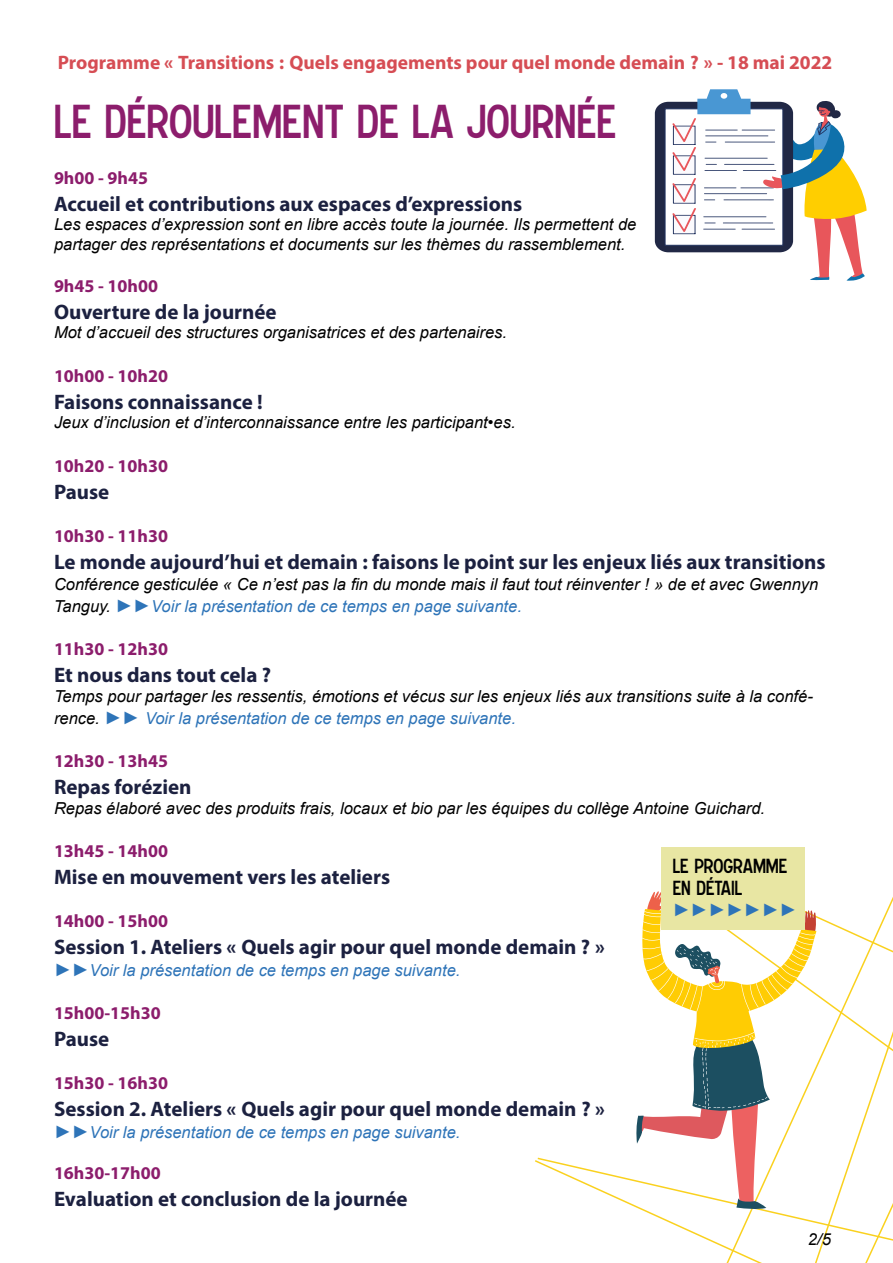
<style>
.page{position:relative;width:893px;height:1263px;background:#fff}
.page>*{position:absolute;margin:0;border:0;box-sizing:border-box;transform-origin:0 0}
.t1{font:42px "Caracteres L2";color:#8c1d6c}
.t2{font:700 21px "Myriad Pro";color:#1c2140}
.t3{font:700 19.5px "Myriad Pro";color:#d64d54}
.t4{font:700 18px "Myriad Pro";color:#8c1d6c}
.t5{font:18px/21.6px "Caracteres L2";color:#000}
.t6{font:18px "Arial";color:#2e74b8}
.t7{font:italic 16.5px/21.6px "Arial";color:#000}
.t8{font:italic 16.5px "Arial";color:#2e74b8}
.s1{font-style:normal;font-size:18px;color:#2e74b8}
.s2{color:#2e74b8}
.s3{font-style:normal;font-size:18px}
</style>
<div class="page">
<svg style="left:655px;top:89px;width:212px;height:192px"></svg>
<svg style="left:535px;top:891px;width:358px;height:372px"></svg>
<div style="left:661px;top:847px;width:144px;height:83px;background:#e8e6a3"></div>
<p class="t3" style="left:58px;top:49px;width:776px">Programme « Transitions : Quels engagements pour quel monde demain ? » - 18 mai 2022</p>
<h1 class="t1" style="left:54px;top:97px;width:564px">LE DÉROULEMENT DE LA JOURNÉE</h1>
<p class="t4" style="left:54px;top:166px;width:96px">9h00 - 9h45</p>
<p class="t2" style="left:54px;top:190px;width:470px">Accueil et contributions aux espaces d’expressions</p>
<p class="t7" style="left:54px;top:215px;width:584px;line-height:19.8px">Les espaces d’expression sont en libre accès toute la journée. Ils permettent de partager des représentations et documents sur les thèmes du rassemblement.</p>
<p class="t4" style="left:54px;top:274px;width:106px">9h45 - 10h00</p>
<p class="t2" style="left:54px;top:298px;width:224px">Ouverture de la journée</p>
<p class="t7" style="left:54px;top:322px;width:455px">Mot d’accueil des structures organisatrices et des partenaires.</p>
<p class="t4" style="left:54px;top:364px;width:116px">10h00 - 10h20</p>
<p class="t2" style="left:54px;top:388px;width:210px">Faisons connaissance !</p>
<p class="t7" style="left:54px;top:412px;width:463px">Jeux d’inclusion et d’interconnaissance entre les participant•es.</p>
<p class="t4" style="left:54px;top:454px;width:116px">10h20 - 10h30</p>
<p class="t2" style="left:54px;top:478px;width:57px">Pause</p>
<p class="t4" style="left:54px;top:524px;width:116px">10h30 - 11h30</p>
<p class="t2" style="left:54px;top:548px;width:773px">Le monde aujourd’hui et demain : faisons le point sur les enjeux liés aux transitions</p>
<p class="t7" style="left:54px;top:574px;width:766px">Conférence gesticulée « Ce n’est pas la fin du monde mais il faut tout réinventer ! » de et avec Gwennyn<br>Tanguy. <span class="s1">►►</span><span class="s2">Voir la présentation de ce temps en page suivante.</span></p>
<p class="t4" style="left:54px;top:637px;width:116px">11h30 - 12h30</p>
<p class="t2" style="left:54px;top:661px;width:219px">Et nous dans tout cela ?</p>
<p class="t7" style="left:54px;top:686px;width:760px">Temps pour partager les ressentis, émotions et vécus sur les enjeux liés aux transitions suite à la confé&shy;rence. <span class="s1">►►</span> <span class="s2">Voir la présentation de ce temps en page suivante.</span></p>
<p class="t4" style="left:54px;top:749px;width:116px">12h30 - 13h45</p>
<p class="t2" style="left:54px;top:773px;width:139px">Repas forézien</p>
<p class="t7" style="left:54px;top:797px;width:713px">Repas élaboré avec des produits frais, locaux et bio par les équipes du collège Antoine Guichard.</p>
<p class="t4" style="left:54px;top:839px;width:116px">13h45 - 14h00</p>
<p class="t2" style="left:54px;top:863px;width:338px">Mise en mouvement vers les ateliers</p>
<p class="t4" style="left:54px;top:909px;width:116px">14h00 - 15h00</p>
<p class="t2" style="left:54px;top:933px;width:552px">Session 1. Ateliers « Quels agir pour quel monde demain ? »</p>
<p class="t8" style="left:54px;top:959px;width:408px"><span class="s3">►►</span>Voir la présentation de ce temps en page suivante.</p>
<p class="t4" style="left:54px;top:1001px;width:108px">15h00-15h30</p>
<p class="t2" style="left:54px;top:1025px;width:57px">Pause</p>
<p class="t4" style="left:54px;top:1071px;width:116px">15h30 - 16h30</p>
<p class="t2" style="left:54px;top:1095px;width:552px">Session 2. Ateliers « Quels agir pour quel monde demain ? »</p>
<p class="t8" style="left:54px;top:1121px;width:408px"><span class="s3">►►</span>Voir la présentation de ce temps en page suivante.</p>
<p class="t4" style="left:54px;top:1161px;width:108px">16h30-17h00</p>
<p class="t2" style="left:54px;top:1185px;width:355px">Evaluation et conclusion de la journée</p>
<p class="t5" style="left:673px;top:855px;width:116px">LE PROGRAMME<br>EN DÉTAIL</p>
<p class="t6" style="left:673px;top:898px;width:126px">►►►►►►►</p>
<p class="t7" style="left:808px;top:1229px;width:24px">2/5</p>
</div>
